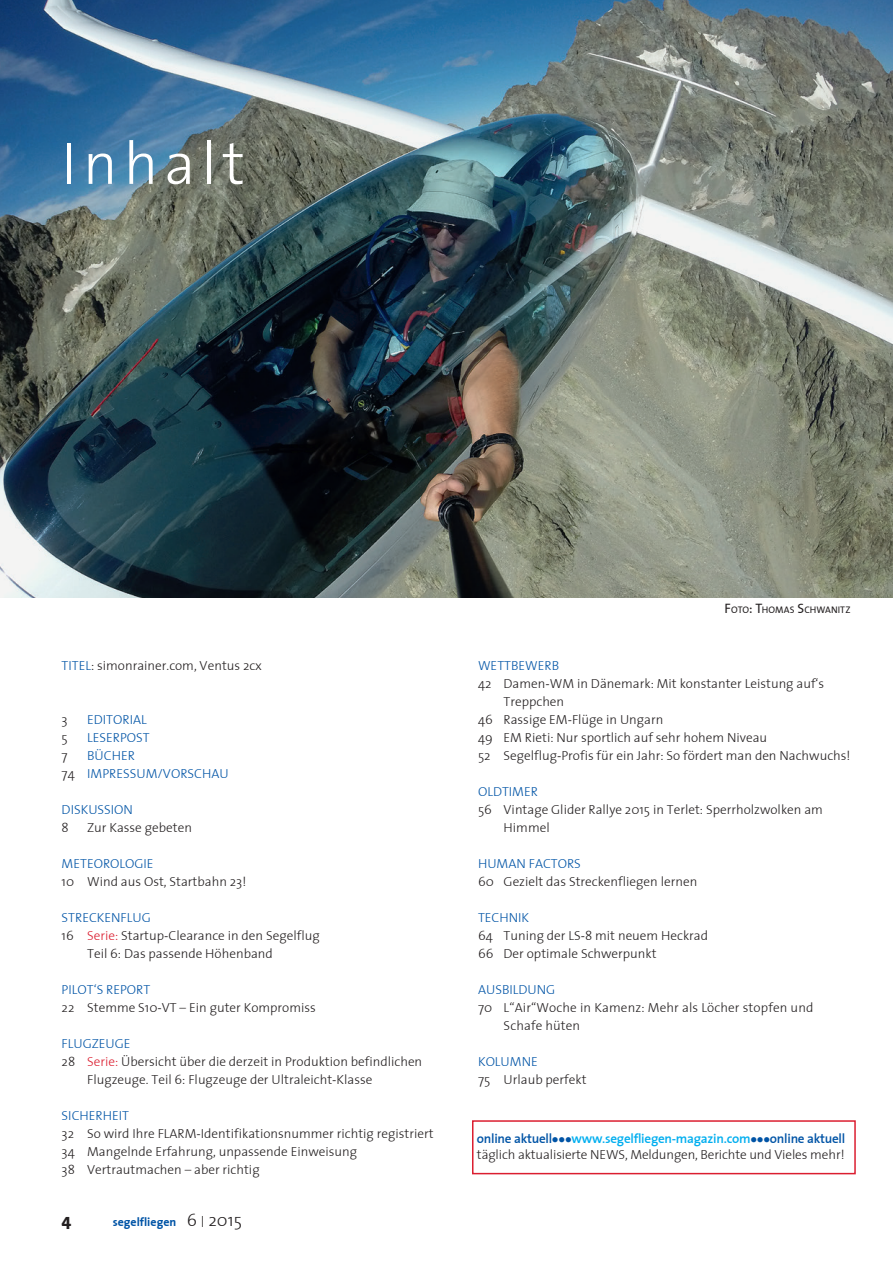
<style>
.page{position:relative;width:893px;height:1263px;background:#fff}
.page>*{position:absolute;margin:0;border:0;box-sizing:border-box;transform-origin:0 0}
.t1{font:60px "The Sans Light Plain";letter-spacing:.1em;color:#fff}
.t2{font:17.55px "The Sans Extra Bold Plain";color:#231f20}
.Inhalt_Artikel{font:13.2px/18px "The Sans Light Plain";color:#231f20}
.Inhalt_Artikel-2{font:13.2px "The Sans Light Plain";color:#0154a6}
.Text_Sans_light_Bloc{font:13.2px "The Sans Semi Bold Plain";letter-spacing:-.02em;color:#00aeef}
.Text_Sans_light_Bloc-2{font:13.2px "The Sans Light Plain";letter-spacing:-.01em;color:#231f20}
.t3{font:12px "The Sans Bold Plain";color:#0154a6}
.Autor{font:9.45px "The Sans Caps";letter-spacing:.005em;color:#231f20}
.s1{color:#0154a6}
.s2{color:#231f20}
.s3{color:#db1e30}
.s4{font-family:"The Sans Light Plain";font-size:17.55px;color:#231f20}
.s5{font-family:"The Sans Extra Light Plain";font-size:15px;color:#231f20}
.s6{font-size:13.5px}
</style>
<div class="page">
<img style="left:0;top:0;width:893px;height:597px">
<div style="left:472px;top:1120px;width:384px;height:54px;border:2px solid #db1e30"></div>
<p class="t1" style="left:62px;top:114px;width:185px">Inhalt</p>
<p class="Inhalt_Artikel" style="left:62px;top:656px;width:202px"><span class="s1">TITEL</span>: simonrainer.com, Ventus 2cx</p>
<p class="Inhalt_Artikel" style="left:62px;top:710px;width:8px">3</p>
<p class="Inhalt_Artikel-2" style="left:87px;top:708px;width:61px">EDITORIAL</p>
<p class="Inhalt_Artikel" style="left:62px;top:728px;width:8px">5</p>
<p class="Inhalt_Artikel-2" style="left:87px;top:726px;width:64px">LESERPOST</p>
<p class="Inhalt_Artikel" style="left:62px;top:746px;width:8px">7</p>
<p class="Inhalt_Artikel-2" style="left:87px;top:744px;width:49px">BÜCHER</p>
<p class="Inhalt_Artikel-2" style="left:62px;top:762px;width:168px"><span class="s2">74</span> IMPRESSUM/VORSCHAU</p>
<p class="Inhalt_Artikel-2" style="left:62px;top:798px;width:73px">DISKUSSION</p>
<p class="Inhalt_Artikel" style="left:62px;top:818px;width:9px">8</p>
<p class="Inhalt_Artikel" style="left:87px;top:818px;width:106px">Zur Kasse gebeten</p>
<p class="Inhalt_Artikel-2" style="left:62px;top:852px;width:93px">METEOROLOGIE</p>
<p class="Inhalt_Artikel" style="left:62px;top:872px;width:186px">10 Wind aus Ost, Startbahn 23!</p>
<p class="Inhalt_Artikel-2" style="left:62px;top:906px;width:91px">STRECKENFLUG</p>
<p class="Inhalt_Artikel" style="left:62px;top:926px;width:260px">16 <span class="s3">Serie:</span> Startup-Clearance in den Segelflug</p>
<p class="Inhalt_Artikel" style="left:87px;top:944px;width:187px">Teil 6: Das passende Höhenband</p>
<p class="Inhalt_Artikel-2" style="left:62px;top:979px;width:90px">PILOT‘S REPORT</p>
<p class="Inhalt_Artikel" style="left:62px;top:998px;width:256px">22 Stemme S10-VT – Ein guter Kompromiss</p>
<p class="Inhalt_Artikel-2" style="left:62px;top:1033px;width:71px">FLUGZEUGE</p>
<p class="Inhalt_Artikel" style="left:87px;top:1052px;width:337px;text-indent:-26px">28 <span class="s3">Serie:</span> Übersicht über die derzeit in Produktion befindlichen<br>Flugzeuge. Teil 6: Flugzeuge der Ultraleicht-Klasse</p>
<p class="Inhalt_Artikel-2" style="left:62px;top:1105px;width:69px">SICHERHEIT</p>
<p class="Inhalt_Artikel" style="left:62px;top:1124px;width:373px">32 So wird Ihre FLARM-Identifikationsnummer richtig registriert</p>
<p class="Inhalt_Artikel" style="left:62px;top:1142px;width:297px">34 Mangelnde Erfahrung, unpassende Einweisung</p>
<p class="Inhalt_Artikel" style="left:62px;top:1160px;width:200px">38 Vertrautmachen – aber richtig</p>
<p class="t2" style="left:62px;top:1205px;width:11px">4</p>
<p class="t3" style="left:113px;top:1212px;width:131px">segelfliegen <span class="s4">6</span> <span class="s5">l</span> <span class="s4">2015</span></p>
<p class="Autor" style="left:725px;top:602px;width:127px"><span class="s6">F</span>OTO<span class="s6">: T</span>HOMAS <span class="s6">S</span>CHWANITZ</p>
<p class="Inhalt_Artikel-2" style="left:478px;top:654px;width:83px">WETTBEWERB</p>
<p class="Inhalt_Artikel" style="left:504px;top:674px;width:322px;text-indent:-26px">42 Damen-WM in Dänemark: Mit konstanter Leistung auf‘s<br>Treppchen</p>
<p class="Inhalt_Artikel" style="left:478px;top:710px;width:187px">46 Rassige EM-Flüge in Ungarn</p>
<p class="Inhalt_Artikel" style="left:478px;top:728px;width:291px">49 EM Rieti: Nur sportlich auf sehr hohem Niveau</p>
<p class="Inhalt_Artikel" style="left:478px;top:746px;width:374px">52 Segelflug-Profis für ein Jahr: So fördert man den Nachwuchs!</p>
<p class="Inhalt_Artikel-2" style="left:478px;top:780px;width:61px">OLDTIMER</p>
<p class="Inhalt_Artikel" style="left:504px;top:800px;width:321px;text-indent:-26px">56 Vintage Glider Rallye 2015 in Terlet: Sperrholzwolken am<br>Himmel</p>
<p class="Inhalt_Artikel-2" style="left:478px;top:852px;width:104px">HUMAN FACTORS</p>
<p class="Inhalt_Artikel" style="left:478px;top:872px;width:221px">60 Gezielt das Streckenfliegen lernen</p>
<p class="Inhalt_Artikel-2" style="left:478px;top:906px;width:53px">TECHNIK</p>
<p class="Inhalt_Artikel" style="left:478px;top:926px;width:232px">64 Tuning der LS-8 mit neuem Heckrad</p>
<p class="Inhalt_Artikel" style="left:478px;top:944px;width:180px">66 Der optimale Schwerpunkt</p>
<p class="Inhalt_Artikel-2" style="left:478px;top:979px;width:79px">AUSBILDUNG</p>
<p class="Inhalt_Artikel" style="left:504px;top:998px;width:311px;text-indent:-26px">70 L“Air“Woche in Kamenz: Mehr als Löcher stopfen und<br>Schafe hüten</p>
<p class="Inhalt_Artikel-2" style="left:478px;top:1051px;width:61px">KOLUMNE</p>
<p class="Inhalt_Artikel" style="left:478px;top:1070px;width:110px">75 Urlaub perfekt</p>
<p class="Text_Sans_light_Bloc" style="left:477px;top:1128px;width:370px"><span class="s1">online aktuell●●●</span>www.segelfliegen-magazin.com<span class="s1">●●●online aktuell</span></p>
<p class="Text_Sans_light_Bloc-2" style="left:477px;top:1143px;width:369px">täglich aktualisierte NEWS, Meldungen, Berichte und Vieles mehr!</p>
</div>
